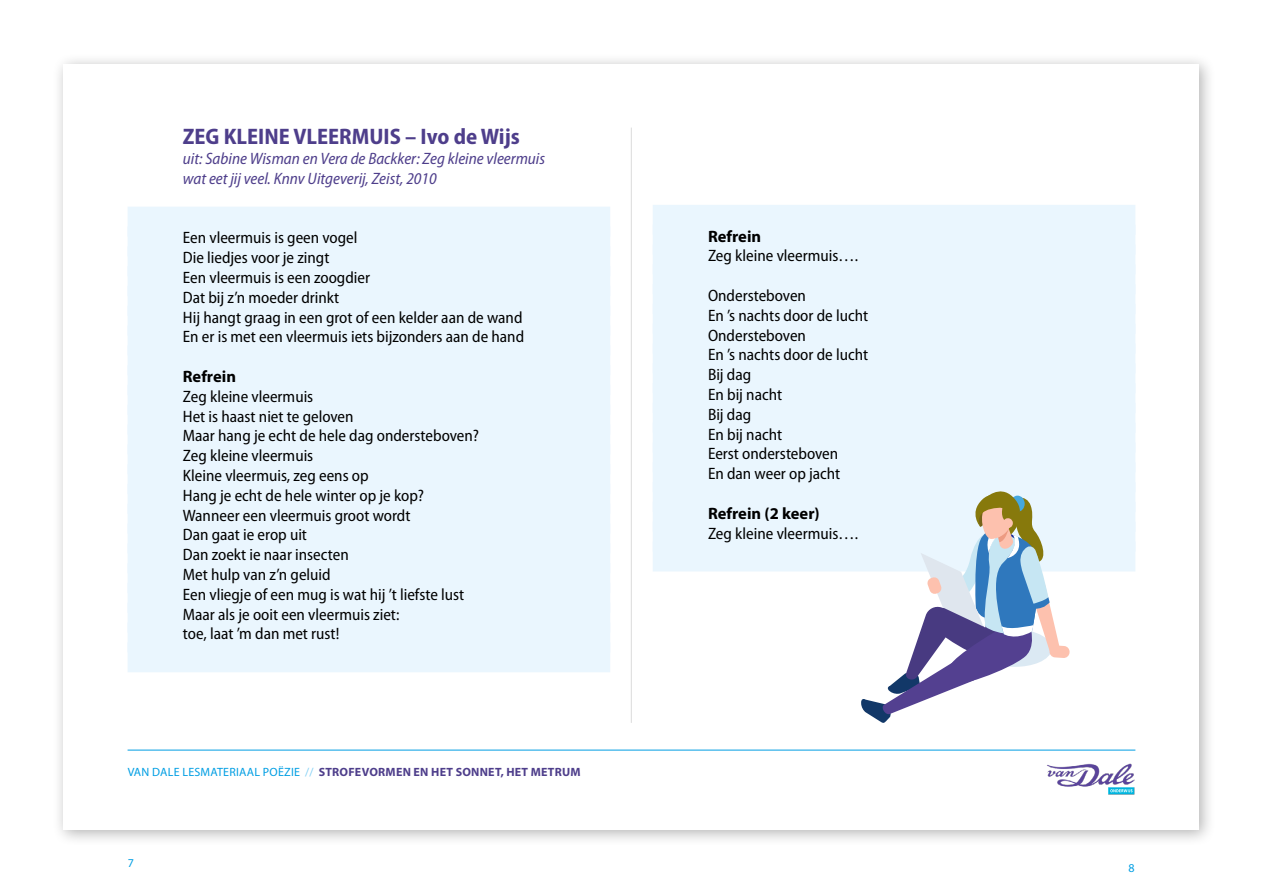
<style>
.page{position:relative;width:1263px;height:893px;background:#fff}
.page>*{position:absolute;margin:0;border:0;box-sizing:border-box;transform-origin:0 0}
.t1{font:700 semi-condensed 22.5px "Myriad Pro";color:#4e3e8b}
.t2{font:semi-condensed 16.5px/19.8px "Myriad Pro";color:#000}
.t3{font:italic semi-condensed 16.5px/19.8px "Myriad Pro";color:#4e3e8b}
.t4{font:700 16.5px "Myriad Pro";color:#000}
.t5{font:700 12px "Myriad Pro";letter-spacing:.02em;color:#4e3e8b}
.t6{font:12px "Myriad Pro";color:#009ee3}
.s1{font-weight:400;color:#009ee3}
.s2{font-weight:400;color:#82d0f5}
</style>
<div class="page">
<div style="left:52px;top:53px;width:1164px;height:793px;background:#000;opacity:.3"></div>
<div style="left:63px;top:64px;width:1136px;height:765px;background:#fff"></div>
<hr style="left:128px;top:750px;width:1007px;height:1px;background:#009ee3">
<img style="left:1047px;top:763px;width:88px;height:32px">
<hr style="left:631px;top:128px;width:1px;height:595px;background:#000">
<div style="left:128px;top:207px;width:482px;height:30px;background:#eaf6fe"></div>
<div style="left:128px;top:226px;width:482px;height:30px;background:#eaf6fe"></div>
<div style="left:128px;top:246px;width:482px;height:30px;background:#eaf6fe"></div>
<div style="left:128px;top:266px;width:482px;height:30px;background:#eaf6fe"></div>
<div style="left:128px;top:286px;width:482px;height:30px;background:#eaf6fe"></div>
<div style="left:128px;top:306px;width:482px;height:30px;background:#eaf6fe"></div>
<div style="left:128px;top:325px;width:482px;height:30px;background:#eaf6fe"></div>
<div style="left:128px;top:345px;width:482px;height:30px;background:#eaf6fe"></div>
<div style="left:128px;top:365px;width:482px;height:30px;background:#eaf6fe"></div>
<div style="left:128px;top:385px;width:482px;height:30px;background:#eaf6fe"></div>
<div style="left:128px;top:405px;width:482px;height:30px;background:#eaf6fe"></div>
<div style="left:128px;top:424px;width:482px;height:30px;background:#eaf6fe"></div>
<div style="left:128px;top:444px;width:482px;height:30px;background:#eaf6fe"></div>
<div style="left:128px;top:464px;width:482px;height:30px;background:#eaf6fe"></div>
<div style="left:128px;top:484px;width:482px;height:30px;background:#eaf6fe"></div>
<div style="left:128px;top:504px;width:482px;height:30px;background:#eaf6fe"></div>
<div style="left:128px;top:523px;width:482px;height:30px;background:#eaf6fe"></div>
<div style="left:128px;top:543px;width:482px;height:30px;background:#eaf6fe"></div>
<div style="left:128px;top:563px;width:482px;height:30px;background:#eaf6fe"></div>
<div style="left:128px;top:583px;width:482px;height:30px;background:#eaf6fe"></div>
<div style="left:128px;top:603px;width:482px;height:30px;background:#eaf6fe"></div>
<div style="left:128px;top:622px;width:482px;height:30px;background:#eaf6fe"></div>
<div style="left:128px;top:642px;width:482px;height:30px;background:#eaf6fe"></div>
<div style="left:653px;top:205px;width:482px;height:30px;background:#eaf6fe"></div>
<div style="left:653px;top:225px;width:482px;height:30px;background:#eaf6fe"></div>
<div style="left:653px;top:244px;width:482px;height:30px;background:#eaf6fe"></div>
<div style="left:653px;top:264px;width:482px;height:30px;background:#eaf6fe"></div>
<div style="left:653px;top:284px;width:482px;height:30px;background:#eaf6fe"></div>
<div style="left:653px;top:304px;width:482px;height:30px;background:#eaf6fe"></div>
<div style="left:653px;top:324px;width:482px;height:30px;background:#eaf6fe"></div>
<div style="left:653px;top:343px;width:482px;height:30px;background:#eaf6fe"></div>
<div style="left:653px;top:363px;width:482px;height:30px;background:#eaf6fe"></div>
<div style="left:653px;top:383px;width:482px;height:30px;background:#eaf6fe"></div>
<div style="left:653px;top:403px;width:482px;height:30px;background:#eaf6fe"></div>
<div style="left:653px;top:423px;width:482px;height:30px;background:#eaf6fe"></div>
<div style="left:653px;top:442px;width:482px;height:30px;background:#eaf6fe"></div>
<div style="left:653px;top:462px;width:482px;height:30px;background:#eaf6fe"></div>
<div style="left:653px;top:482px;width:482px;height:30px;background:#eaf6fe"></div>
<div style="left:653px;top:502px;width:482px;height:30px;background:#eaf6fe"></div>
<div style="left:653px;top:522px;width:482px;height:30px;background:#eaf6fe"></div>
<div style="left:653px;top:541px;width:482px;height:30px;background:#eaf6fe"></div>
<svg style="left:861px;top:491px;width:209px;height:232px"></svg>
<h1 class="t1" style="left:183px;top:124px;width:338px">ZEG KLEINE VLEERMUIS – Ivo de Wijs</h1>
<p class="t3" style="left:183px;top:149px;width:364px">uit: Sabine Wisman en Vera de Backker: Zeg kleine vleermuis wat eet jij veel. Knnv Uitgeverij, Zeist, 2010</p>
<p class="t2" style="left:183px;top:228px;width:343px">Een vleermuis is geen vogel<br>Die liedjes voor je zingt<br>Een vleermuis is een zoogdier<br>Dat bij z’n moeder drinkt<br>Hij hangt graag in een grot of een kelder aan de wand En er is met een vleermuis iets bijzonders aan de hand</p>
<p class="t4" style="left:183px;top:367px;width:55px">Refrein</p>
<p class="t2" style="left:183px;top:387px;width:298px">Zeg kleine vleermuis<br>Het is haast niet te geloven<br>Maar hang je echt de hele dag ondersteboven?<br>Zeg kleine vleermuis<br>Kleine vleermuis, zeg eens op<br>Hang je echt de hele winter op je kop?<br>Wanneer een vleermuis groot wordt<br>Dan gaat ie erop uit<br>Dan zoekt ie naar insecten<br>Met hulp van z’n geluid<br>Een vliegje of een mug is wat hij ’t liefste lust<br>Maar als je ooit een vleermuis ziet:<br>toe, laat ’m dan met rust!</p>
<p class="t5" style="left:128px;top:765px;width:454px"><span class="s1">VAN DALE LESMATERIAAL POËZIE</span> <span class="s2">//</span> STROFEVORMEN EN HET SONNET, HET METRUM</p>
<p class="t6" style="left:128px;top:857px;width:8px">7</p>
<p class="t4" style="left:708px;top:227px;width:55px">Refrein</p>
<p class="t2" style="left:708px;top:246px;width:152px">Zeg kleine vleermuis….</p>
<p class="t2" style="left:708px;top:286px;width:162px">Ondersteboven<br>En ’s nachts door de lucht<br>Ondersteboven<br>En ’s nachts door de lucht<br>Bij dag<br>En bij nacht<br>Bij dag<br>En bij nacht<br>Eerst ondersteboven<br>En dan weer op jacht</p>
<p class="t4" style="left:708px;top:504px;width:113px">Refrein (2 keer)</p>
<p class="t2" style="left:708px;top:524px;width:152px">Zeg kleine vleermuis….</p>
<p class="t6" style="left:1128px;top:861px;width:8px">8</p>
</div>
